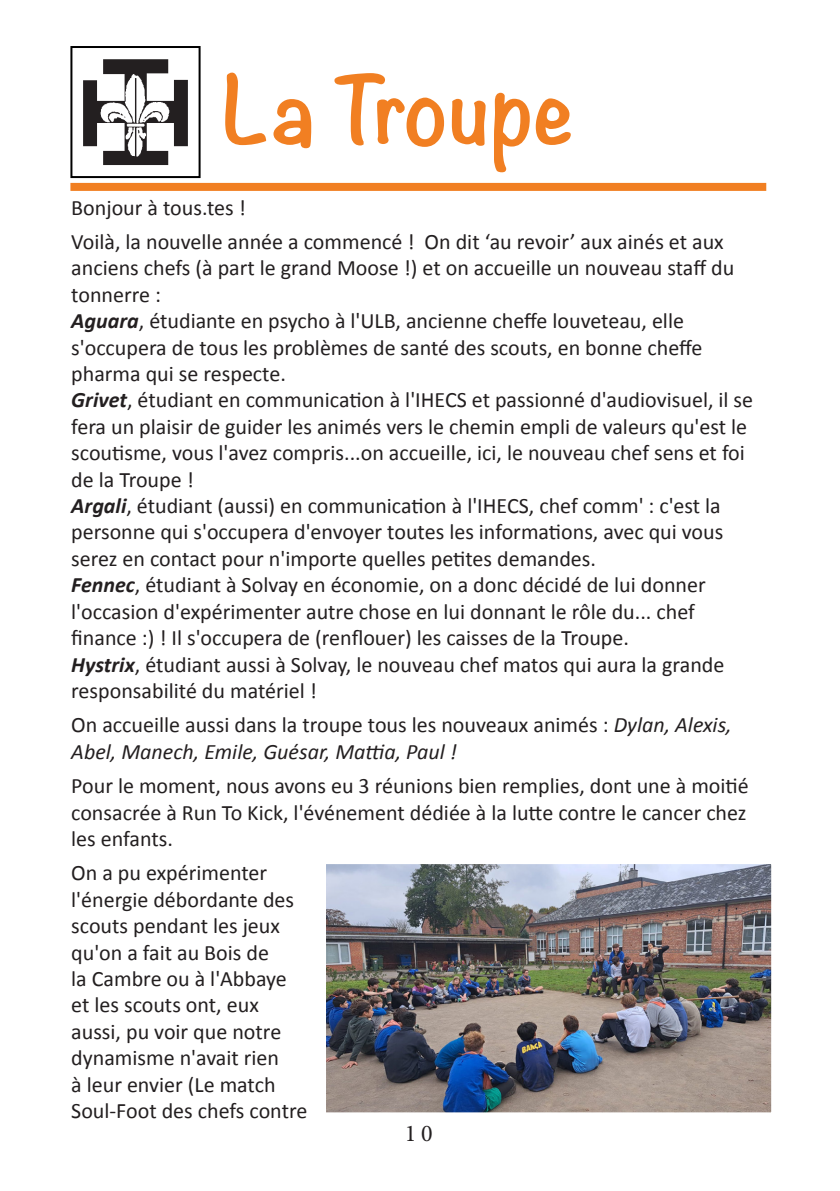
<style>
.page{position:relative;width:840px;height:1191px;background:#fff}
.page>*{position:absolute;margin:0;border:0;box-sizing:border-box;transform-origin:0 0}
.t1{font:700 84px "Noteworthy";color:#f17f22}
.t2{font:24px "Minion Pro";color:#231f20}
.t3{font:22px/26.4px "Calibri";color:#231f20}
.s1{font-weight:700;font-style:italic}
.s2{font-style:italic}
</style>
<div class="page">
<img style="left:83px;top:59px;width:105px;height:106px">
<div style="left:70px;top:46px;width:130px;height:132px;border:2px solid #000"></div>
<div style="left:70px;top:183px;width:695px;height:8px;background:#f17f22"></div>
<img style="left:327px;top:865px;width:442px;height:246px">
<div style="left:315px;top:853px;width:466px;height:270px;border:11px solid #fff"></div>
<p class="t1" style="left:222px;top:35px;width:353px">La Troupe</p>
<p class="t3" style="left:71px;top:193px;width:176px">Bonjour à tous.tes !</p>
<p class="t3" style="left:71px;top:227px;width:683px">Voilà, la nouvelle année a commencé ! On dit ‘au revoir’ aux ainés et aux anciens chefs (à part le grand Moose !) et on accueille un nouveau staff du tonnerre :<br><span class="s1">Aguara</span>, étudiante en psycho à l'ULB, ancienne cheffe louveteau, elle s'occupera de tous les problèmes de santé des scouts, en bonne cheffe pharma qui se respecte.<br><span class="s1">Grivet</span>, étudiant en communication à l'IHECS et passionné d'audiovisuel, il se fera un plaisir de guider les animés vers le chemin empli de valeurs qu'est le scoutisme, vous l'avez compris...on accueille, ici, le nouveau chef sens et foi de la Troupe !<br><span class="s1">Argali</span>, étudiant (aussi) en communication à l'IHECS, chef comm' : c'est la personne qui s'occupera d'envoyer toutes les informations, avec qui vous serez en contact pour n'importe quelles petites demandes.<br><span class="s1">Fennec</span>, étudiant à Solvay en économie, on a donc décidé de lui donner l'occasion d'expérimenter autre chose en lui donnant le rôle du... chef finance :) ! Il s'occupera de (renflouer) les caisses de la Troupe.<br><span class="s1">Hystrix</span>, étudiant aussi à Solvay, le nouveau chef matos qui aura la grande responsabilité du matériel !</p>
<p class="t3" style="left:71px;top:711px;width:661px">On accueille aussi dans la troupe tous les nouveaux animés : <span class="s2">Dylan, Alexis,<br>Abel, Manech, Emile, Guésar, Mattia, Paul !</span></p>
<p class="t3" style="left:71px;top:771px;width:678px;text-align:justify">Pour le moment, nous avons eu 3 réunions bien remplies, dont une à moitié consacrée à Run To Kick, l'événement dédiée à la lutte contre le cancer chez les enfants.</p>
<p class="t3" style="left:71px;top:859px;width:237px">On a pu expérimenter l'énergie débordante des scouts pendant les jeux qu'on a fait au Bois de<br>la Cambre ou à l'Abbaye et les scouts ont, eux aussi, pu voir que notre dynamisme n'avait rien<br>à leur envier (Le match<br>Soul-Foot des chefs contre</p>
<p class="t2" style="left:404px;top:1117px;width:29px">10</p>
</div>
